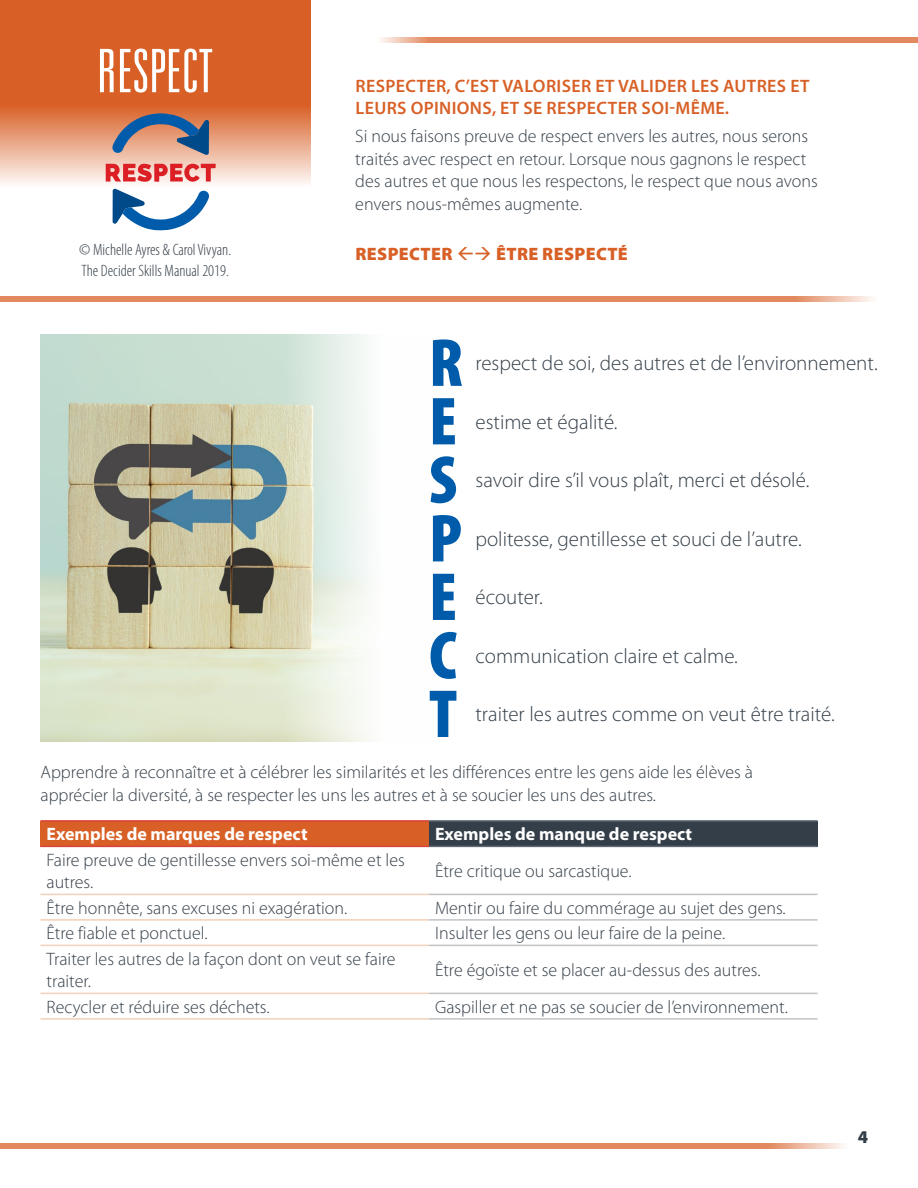
<style>
.page{position:relative;width:918px;height:1188px;background:#fff}
.page>*{position:absolute;margin:0;border:0;box-sizing:border-box;transform-origin:0 0}
.t1{font:900 condensed 68.55px/58.5px "Myriad Pro";color:#005cab;text-align:justify}
.t2{font:300 ultra-condensed 60px "Univers LT Std";color:#fff}
.t3{font:300 21px "Myriad Pro";color:#333e48}
.t4{font:300 18px/22.5px "Myriad Pro";color:#333e48}
.t5{font:600 18px/22.5px "Myriad Pro";letter-spacing:.02em;color:#d86026}
.t6{font:700 18px "Myriad Pro";color:#fff}
.t7{font:900 18px "Myriad Pro";letter-spacing:.02em;color:#d86026}
.t8{font:900 18px "Myriad Pro";color:#333e48}
.t9{font:300 condensed 16.5px/20.9px "Myriad Pro";color:#333e48}
</style>
<div class="page">
<svg style="left:0;top:0;width:310px;height:184px;background:#de7a49"></svg>
<svg style="left:381px;top:38px;width:537px;height:5px;background:#e38d65"></svg>
<svg style="left:0;top:296px;width:872px;height:6px;background:#e38d65"></svg>
<svg style="left:0;top:1143px;width:843px;height:6px;background:#e38d65"></svg>
<svg style="left:112px;top:113px;width:98px;height:42px;background:#8c7f85"></svg>
<svg style="left:106px;top:164px;width:110px;height:66px"></svg>
<div style="left:40px;top:821px;width:389px;height:25px;background:#d86026"></div>
<div style="left:429px;top:821px;width:389px;height:25px;background:#333e48"></div>
<hr style="left:429px;top:820px;width:389px;height:2px;background:#5f6973">
<hr style="left:40px;top:820px;width:389px;height:2px;background:#d8433a">
<hr style="left:40px;top:846px;width:389px;height:1px;background:#d8433a">
<hr style="left:429px;top:846px;width:389px;height:1px;background:#5f6973">
<hr style="left:40px;top:894px;width:389px;height:1px;background:#f3d0b8">
<hr style="left:40px;top:919px;width:389px;height:2px;background:#f3d0b8">
<hr style="left:40px;top:945px;width:389px;height:1px;background:#f3d0b8">
<hr style="left:40px;top:993px;width:389px;height:1px;background:#f3d0b8">
<hr style="left:40px;top:1018px;width:389px;height:2px;background:#f3d0b8">
<hr style="left:429px;top:894px;width:389px;height:1px;background:#c1c2c6">
<hr style="left:429px;top:919px;width:389px;height:2px;background:#c1c2c6">
<hr style="left:429px;top:945px;width:389px;height:1px;background:#c1c2c6">
<hr style="left:429px;top:993px;width:389px;height:1px;background:#c1c2c6">
<hr style="left:429px;top:1018px;width:389px;height:2px;background:#c1c2c6">
<img style="left:40px;top:334px;width:330px;height:408px">
<h2 class="t2" style="left:97px;top:40px;width:118px">RESPECT</h2>
<p class="t9" style="left:79px;top:239px;width:153px">© Michelle Ayres &amp; Carol Vivyan.<br>The Decider Skills Manual 2019.</p>
<p class="t5" style="left:356px;top:74px;width:456px">RESPECTER, C’EST VALORISER ET VALIDER LES AUTRES ET<br>LEURS OPINIONS, ET SE RESPECTER SOI-MÊME.</p>
<p class="t4" style="left:355px;top:125px;width:464px">Si nous faisons preuve de respect envers les autres, nous serons traités avec respect en retour. Lorsque nous gagnons le respect des autres et que nous les respectons, le respect que nous avons envers nous-mêmes augmente.</p>
<p class="t7" style="left:356px;top:242px;width:274px">RESPECTER → ÊTRE RESPECTÉ</p>
<h1 class="t1" style="left:429px;top:332px;width:36px">R E S P E C T</h1>
<p class="t4" style="left:40px;top:761px;width:714px">Apprendre à reconnaître et à célébrer les similarités et les différences entre les gens aide les élèves à apprécier la diversité, à se respecter les uns les autres et à se soucier les uns des autres.</p>
<p class="t6" style="left:46px;top:823px;width:263px">Exemples de marques de respect</p>
<p class="t6" style="left:435px;top:823px;width:259px">Exemples de manque de respect</p>
<p class="t4" style="left:46px;top:848px;width:360px">Faire preuve de gentillesse envers soi-même et les autres.</p>
<p class="t4" style="left:435px;top:860px;width:198px">Être critique ou sarcastique.</p>
<p class="t4" style="left:46px;top:896px;width:302px">Être honnête, sans excuses ni exagération.</p>
<p class="t4" style="left:435px;top:896px;width:352px">Mentir ou faire du commérage au sujet des gens.</p>
<p class="t4" style="left:46px;top:922px;width:163px">Être fiable et ponctuel.</p>
<p class="t4" style="left:435px;top:922px;width:292px">Insulter les gens ou leur faire de la peine.</p>
<p class="t4" style="left:46px;top:947px;width:351px">Traiter les autres de la façon dont on veut se faire traiter.</p>
<p class="t4" style="left:435px;top:959px;width:327px">Être égoïste et se placer au-dessus des autres.</p>
<p class="t4" style="left:46px;top:996px;width:225px">Recycler et réduire ses déchets.</p>
<p class="t4" style="left:435px;top:996px;width:354px">Gaspiller et ne pas se soucier de l’environnement.</p>
<p class="t3" style="left:476px;top:351px;width:404px">respect de soi, des autres et de l’environnement.</p>
<p class="t3" style="left:476px;top:409px;width:144px">estime et égalité.</p>
<p class="t3" style="left:476px;top:468px;width:335px">savoir dire s’il vous plaît, merci et désolé.</p>
<p class="t3" style="left:476px;top:526px;width:328px">politesse, gentillesse et souci de l’autre.</p>
<p class="t3" style="left:476px;top:585px;width:69px">écouter.</p>
<p class="t3" style="left:476px;top:643px;width:264px">communication claire et calme.</p>
<p class="t3" style="left:476px;top:702px;width:361px">traiter les autres comme on veut être traité.</p>
<p class="t8" style="left:858px;top:1125px;width:12px">4</p>
</div>
